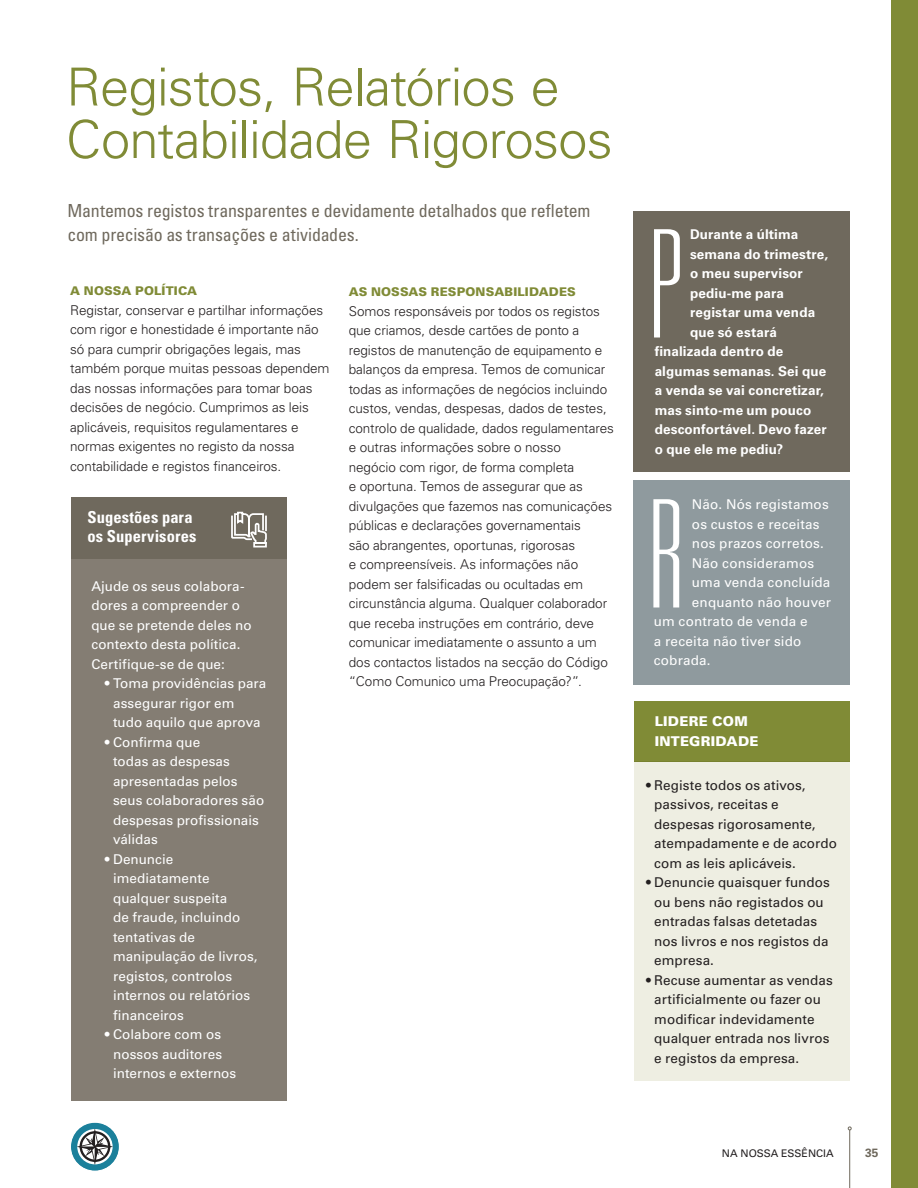
<style>
.page{position:relative;width:918px;height:1188px;background:#fff}
.page>*{position:absolute;margin:0;border:0;box-sizing:border-box;transform-origin:0 0}
.t1{font:100 ultra-condensed 150px "Univers LT Std";color:#fff}
.t2{font:300 52.5px/52.5px "Univers LT Std";letter-spacing:-.015em;color:#808b36}
.t3{font:condensed 18px/24px "Univers LT Std";letter-spacing:-.01em;color:#6f695d}
.H3___Yellow{font:700 condensed 16.5px/19.5px "Univers LT Std";letter-spacing:.005em;color:#fff}
.t4{font:300 13.5px/19.5px "Univers LT Std";letter-spacing:-.005em;color:#231f20}
.t5{font:13.5px/19.5px "Univers LT Std";letter-spacing:.005em;color:#fff}
.t6{font:13.5px/19.5px "Univers LT Std";letter-spacing:.005em;color:#231f20}
.t7{font:700 13.5px "Univers LT Std";letter-spacing:.005em;color:#fff}
.H3___Yellow-2{font:900 13.5px/19.5px "Univers LT Std";letter-spacing:.015em;color:#fff}
.t8{font:900 12px "Univers LT Std";letter-spacing:.01em;color:#808b36}
.t9{font:700 12px "Univers LT Std";color:#6f695d}
.t10{font:10.5px "Univers LT Std";color:#231f20}
</style>
<div class="page">
<hr style="left:849px;top:1130px;width:1px;height:58px;background:#6f695d">
<div style="left:891px;top:0;width:27px;height:1188px;background:#808b36"></div>
<div style="left:634px;top:212px;width:216px;height:260px;background:#6f695d"></div>
<div style="left:634px;top:480px;width:216px;height:205px;background:#8f9a9e"></div>
<div style="left:71px;top:558px;width:216px;height:543px;background:#847d73"></div>
<div style="left:71px;top:497px;width:216px;height:61px;background:#6f695d"></div>
<svg style="left:231px;top:511px;width:36px;height:37px"></svg>
<div style="left:634px;top:701px;width:216px;height:61px;background:#808b36"></div>
<div style="left:634px;top:761px;width:216px;height:320px;background:#eeeee2"></div>
<svg style="left:72px;top:1124px;width:46px;height:46px"></svg>
<div style="left:70px;top:1122px;width:50px;height:50px;border:1px solid #fff;border-radius:50%"></div>
<h1 class="t2" style="left:66px;top:61px;width:548px">Registos, Relatórios e<br>Contabilidade Rigorosos</h1>
<h2 class="t3" style="left:68px;top:198px;width:525px">Mantemos registos transparentes e devidamente detalhados que refletem com precisão as transações e atividades.</h2>
<h2 class="t8" style="left:70px;top:283px;width:129px">A NOSSA POLÍTICA</h2>
<h2 class="t4" style="left:70px;top:300px;width:261px">Registar, conservar e partilhar informações com rigor e honestidade é importante não só para cumprir obrigações legais, mas também porque muitas pessoas dependem das nossas informações para tomar boas decisões de negócio. Cumprimos as leis aplicáveis, requisitos regulamentares e normas exigentes no registo da nossa contabilidade e registos financeiros.</h2>
<p class="H3___Yellow" style="left:87px;top:507px;width:111px">Sugestões para os Supervisores</p>
<h2 class="t5" style="left:91px;top:576px;width:162px">Ajude os seus colabora&shy;dores a compreender o que se pretende deles no contexto desta política.<br>Certifique-se de que:</h2>
<h2 class="t5" style="left:113px;top:674px;width:155px;text-indent:-8px">• Toma providências para assegurar rigor em tudo aquilo que aprova</h2>
<h2 class="t5" style="left:113px;top:732px;width:153px;text-indent:-8px">• Confirma que<br>todas as despesas apresentadas pelos seus colaboradores são despesas profissionais válidas</h2>
<h2 class="t5" style="left:113px;top:849px;width:146px;text-indent:-8px">• Denuncie imediatamente qualquer suspeita<br>de fraude, incluindo tentativas de manipulação de livros, registos, controlos internos ou relatórios financeiros</h2>
<h2 class="t5" style="left:113px;top:1025px;width:125px;text-indent:-8px">• Colabore com os nossos auditores internos e externos</h2>
<h2 class="t8" style="left:349px;top:284px;width:229px">AS NOSSAS RESPONSABILIDADES</h2>
<h2 class="t4" style="left:349px;top:301px;width:267px">Somos responsáveis por todos os registos que criamos, desde cartões de ponto a registos de manutenção de equipamento e balanços da empresa. Temos de comunicar todas as informações de negócios incluindo custos, vendas, despesas, dados de testes, controlo de qualidade, dados regulamentares e outras informações sobre o nosso<br>negócio com rigor, de forma completa<br>e oportuna. Temos de assegurar que as divulgações que fazemos nas comunicações públicas e declarações governamentais<br>são abrangentes, oportunas, rigorosas<br>e compreensíveis. As informações não podem ser falsificadas ou ocultadas em circunstância alguma. Qualquer colaborador que receba instruções em contrário, deve comunicar imediatamente o assunto a um dos contactos listados na secção do Código “Como Comunico uma Preocupação?”.</h2>
<p class="t1" style="left:649px;top:208px;width:35px">P</p>
<h2 class="t7" style="left:690px;top:227px;width:110px">Durante a última</h2>
<h2 class="t7" style="left:690px;top:246px;width:140px">semana do trimestre,</h2>
<h2 class="t7" style="left:690px;top:266px;width:114px">o meu supervisor</h2>
<h2 class="t7" style="left:690px;top:285px;width:95px">pediu-me para</h2>
<h2 class="t7" style="left:690px;top:305px;width:127px">registar uma venda</h2>
<h2 class="t7" style="left:690px;top:324px;width:88px">que só estará</h2>
<h2 class="t7" style="left:655px;top:344px;width:130px">finalizada dentro de</h2>
<h2 class="t7" style="left:655px;top:363px;width:173px">algumas semanas. Sei que</h2>
<h2 class="t7" style="left:655px;top:383px;width:171px">a venda se vai concretizar,</h2>
<h2 class="t7" style="left:655px;top:402px;width:158px">mas sinto-me um pouco</h2>
<h2 class="t7" style="left:655px;top:422px;width:173px">desconfortável. Devo fazer</h2>
<h2 class="t7" style="left:655px;top:441px;width:130px">o que ele me pediu?</h2>
<p class="t1" style="left:648px;top:478px;width:38px">R</p>
<p class="t5" style="left:692px;top:495px;width:138px">Não. Nós registamos</p>
<p class="t5" style="left:692px;top:514px;width:129px">os custos e receitas</p>
<p class="t5" style="left:692px;top:534px;width:133px">nos prazos corretos.</p>
<p class="t5" style="left:692px;top:553px;width:124px">Não consideramos</p>
<p class="t5" style="left:692px;top:573px;width:140px">uma venda concluída</p>
<p class="t5" style="left:692px;top:592px;width:141px">enquanto não houver</p>
<p class="t5" style="left:654px;top:612px;width:155px">um contrato de venda e</p>
<p class="t5" style="left:654px;top:631px;width:149px">a receita não tiver sido</p>
<p class="t5" style="left:654px;top:651px;width:58px">cobrada.</p>
<p class="H3___Yellow-2" style="left:655px;top:712px;width:105px">LIDERE COM<br>INTEGRIDADE</p>
<h2 class="t6" style="left:654px;top:775px;width:184px;text-indent:-8px">• Registe todos os ativos, passivos, receitas e despesas rigorosamente, atempadamente e de acordo com as leis aplicáveis.</h2>
<h2 class="t6" style="left:654px;top:873px;width:177px;text-indent:-8px">• Denuncie quaisquer fundos ou bens não registados ou entradas falsas detetadas nos livros e nos registos da empresa.</h2>
<h2 class="t6" style="left:654px;top:970px;width:180px;text-indent:-8px">• Recuse aumentar as vendas artificialmente ou fazer ou modificar indevidamente qualquer entrada nos livros e registos da empresa.</h2>
<p class="t10" style="left:722px;top:1147px;width:113px">NA NOSSA ESSÊNCIA</p>
<p class="t9" style="left:865px;top:1146px;width:15px">35</p>
</div>
